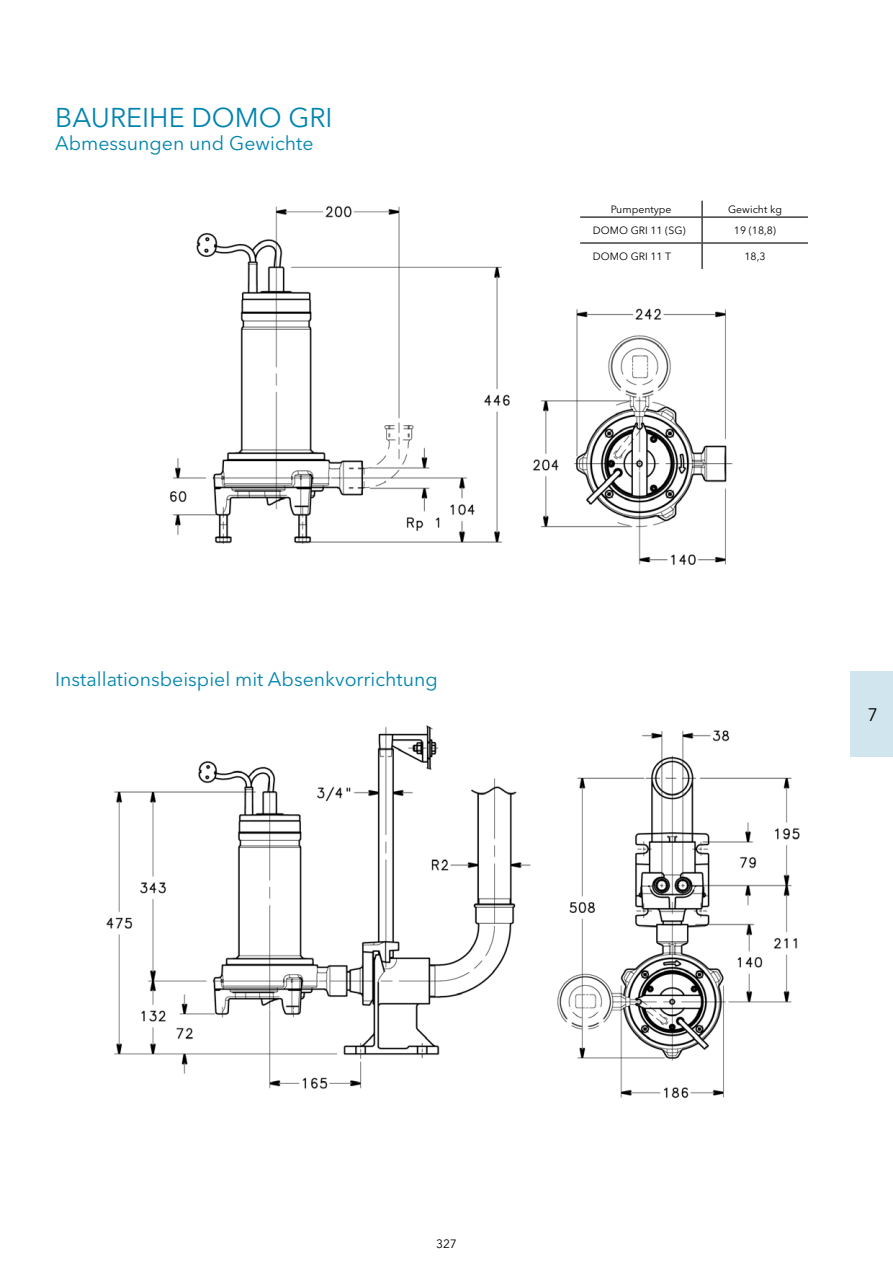
<style>
.page{position:relative;width:893px;height:1263px;background:#fff}
.page>*{position:absolute;margin:0;border:0;box-sizing:border-box;transform-origin:0 0}
.t1{font:27px "Avenir Next LT Pro";color:#0084af}
.t2{font:19.5px "Avenir Next LT Pro";color:#0084af}
.t3{font:18px "Avenir Next LT Pro";color:#000}
.t4{font:12px "Avenir Next LT Pro";color:#000}
.t5{font:10.5px "Avenir Next LT Pro";color:#000}
</style>
<div class="page">
<div style="left:850px;top:671px;width:43px;height:85px;background:#d1e5ee"></div>
<img style="left:170px;top:206px;width:638px;height:359px">
<img style="left:106px;top:725px;width:694px;height:374px">
<svg style="left:701px;top:201px;width:2px;height:16px"></svg>
<hr style="left:580px;top:217px;width:122px;height:1px;background:#000">
<hr style="left:702px;top:217px;width:106px;height:1px;background:#000">
<hr style="left:701px;top:218px;width:2px;height:24px;background:#000">
<hr style="left:580px;top:242px;width:122px;height:2px;background:#000">
<hr style="left:702px;top:242px;width:106px;height:2px;background:#000">
<hr style="left:701px;top:244px;width:2px;height:25px;background:#000">
<h1 class="t1" style="left:55px;top:101px;width:279px">BAUREIHE DOMO GRI</h1>
<p class="t2" style="left:55px;top:132px;width:260px">Abmessungen und Gewichte</p>
<p class="t5" style="left:611px;top:203px;width:62px">Pumpentype</p>
<p class="t5" style="left:728px;top:203px;width:55px">Gewicht kg</p>
<p class="t5" style="left:593px;top:224px;width:94px">DOMO GRI 11 (SG)</p>
<p class="t5" style="left:734px;top:224px;width:44px">19 (18,8)</p>
<p class="t5" style="left:593px;top:250px;width:80px">DOMO GRI 11 T</p>
<p class="t5" style="left:744px;top:250px;width:22px">18,3</p>
<p class="t2" style="left:55px;top:667px;width:384px">Installationsbeispiel mit Absenkvorrichtung</p>
<p class="t3" style="left:867px;top:703px;width:12px">7</p>
<p class="t4" style="left:436px;top:1237px;width:22px">327</p>
</div>
